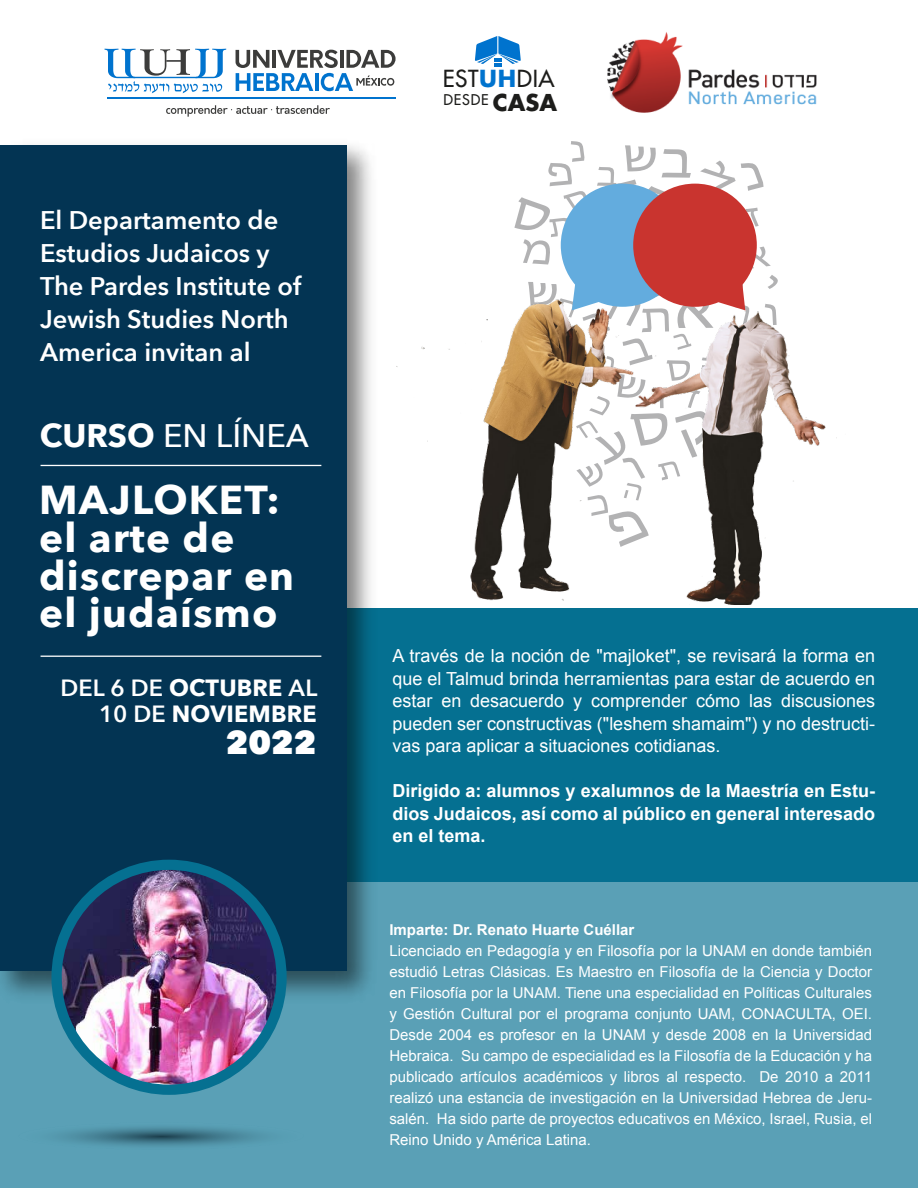
<style>
.page{position:relative;width:918px;height:1188px;background:#fff}
.page>*{position:absolute;margin:0;border:0;box-sizing:border-box;transform-origin:0 0}
.t1{font:700 40.35px/37.7px "Avenir Next";letter-spacing:.03em;color:#fff}
.t2{font:500 32.55px "Avenir Next";color:#fff}
.t3{font:800 32.55px "Avenir Next";color:#fff}
.t4{font:600 25.5px/33px "Avenir Next";color:#fff}
.t5{font:700 23.4px/26px "Avenir Next";letter-spacing:.005em;color:#fff;text-align:right}
.t6{font:500 22.95px "Futura Std";letter-spacing:.03em;color:#1d1d1b}
.t7{font:18px/22.5px "Arial";color:#fff;text-align:justify}
.t8{font:700 18px/22.5px "Arial";color:#fff;text-align:justify}
.t9{font:15px/21px "Arial";color:#fff;text-align:justify}
.t10{font:700 15px "Arial";color:#fff}
.t11{font:500 14.4px "Futura Std";letter-spacing:.06em;color:#1d1d1b}
.s1{font-weight:700}
.s2{font-weight:600}
.s3{font-weight:700;color:#0073ce}
.s4{font-weight:700;font-size:22.65px}
</style>
<div class="page">
<div style="left:0;top:867px;width:918px;height:321px;background:#5aa0b6"></div>
<div style="left:344px;top:608px;width:574px;height:274px;background:#057091"></div>
<svg style="left:166px;top:105px;width:162px;height:12px"></svg>
<svg style="left:236px;top:50px;width:160px;height:41px"></svg>
<hr style="left:107px;top:97px;width:288px;height:2px;background:#0073ce">
<svg style="left:105px;top:49px;width:121px;height:44px"></svg>
<img style="left:2px;top:604px;width:369px;height:393px">
<div style="left:0;top:145px;width:346px;height:826px;background:#033453"></div>
<hr style="left:41px;top:465px;width:280px;height:1px;background:#fff">
<hr style="left:41px;top:656px;width:280px;height:1px;background:#fff">
<img style="left:57px;top:865px;width:225px;height:225px;border-radius:112px">
<div style="left:51px;top:860px;width:236px;height:235px;border:10px solid #057091;border-radius:50%"></div>
<svg style="left:475px;top:36px;width:46px;height:30px"></svg>
<svg style="left:19px;top:1122px;width:285px;height:28px"></svg>
<img style="left:607px;top:32px;width:210px;height:74px">
<img style="left:328px;top:106px;width:509px;height:498px">
<svg style="left:514px;top:141px;width:264px;height:406px"></svg>
<h3 class="t4" style="left:40px;top:203px;width:263px">El Departamento de<br>Estudios Judaicos y<br>The Pardes Institute of<br>Jewish Studies North<br>America invitan al</h3>
<h2 class="t2" style="left:40px;top:408px;width:271px"><span class="s1">CURSO</span> EN LÍNEA</h2>
<h1 class="t1" style="left:39px;top:481px;width:257px">MAJLOKET: el arte de discrepar en el judaísmo</h1>
<h3 class="t5" style="left:60px;top:674px;width:258px"><span class="s2">DEL 6 DE</span> OCTUBRE <span class="s2">AL<br>10 DE</span> NOVIEMBRE</h3>
<h2 class="t3" style="left:226px;top:723px;width:93px">2022</h2>
<h3 class="t6" style="left:443px;top:64px;width:114px">EST<span class="s3">UH</span>DIA</h3>
<p class="t11" style="left:443px;top:91px;width:115px">DESDE <span class="s4">CASA</span></p>
<p class="t7" style="left:392px;top:645px;width:484px">A través de la noción de "majloket", se revisará la forma en que el Talmud brinda herramientas para estar de acuerdo en estar en desacuerdo y comprender cómo las discusiones pueden ser constructivas ("leshem shamaim") y no destructi&shy;vas para aplicar a situaciones cotidianas.</p>
<p class="t8" style="left:392px;top:781px;width:484px">Dirigido a: alumnos y exalumnos de la Maestría en Estu&shy;dios Judaicos, así como al público en general interesado en el tema.</p>
<p class="t10" style="left:389px;top:919px;width:247px">Imparte: Dr. Renato Huarte Cuéllar</p>
<p class="t9" style="left:389px;top:940px;width:484px">Licenciado en Pedagogía y en Filosofía por la UNAM en donde también estudió Letras Clásicas. Es Maestro en Filosofía de la Ciencia y Doctor en Filosofía por la UNAM. Tiene una especialidad en Políticas Culturales y Gestión Cultural por el programa conjunto UAM, CONACULTA, OEI.<br>Desde 2004 es profesor en la UNAM y desde 2008 en la Universidad Hebraica. Su campo de especialidad es la Filosofía de la Educación y ha publicado artículos académicos y libros al respecto. De 2010 a 2011 realizó una estancia de investigación en la Universidad Hebrea de Jeru&shy;salén. Ha sido parte de proyectos educativos en México, Israel, Rusia, el Reino Unido y América Latina.</p>
</div>
